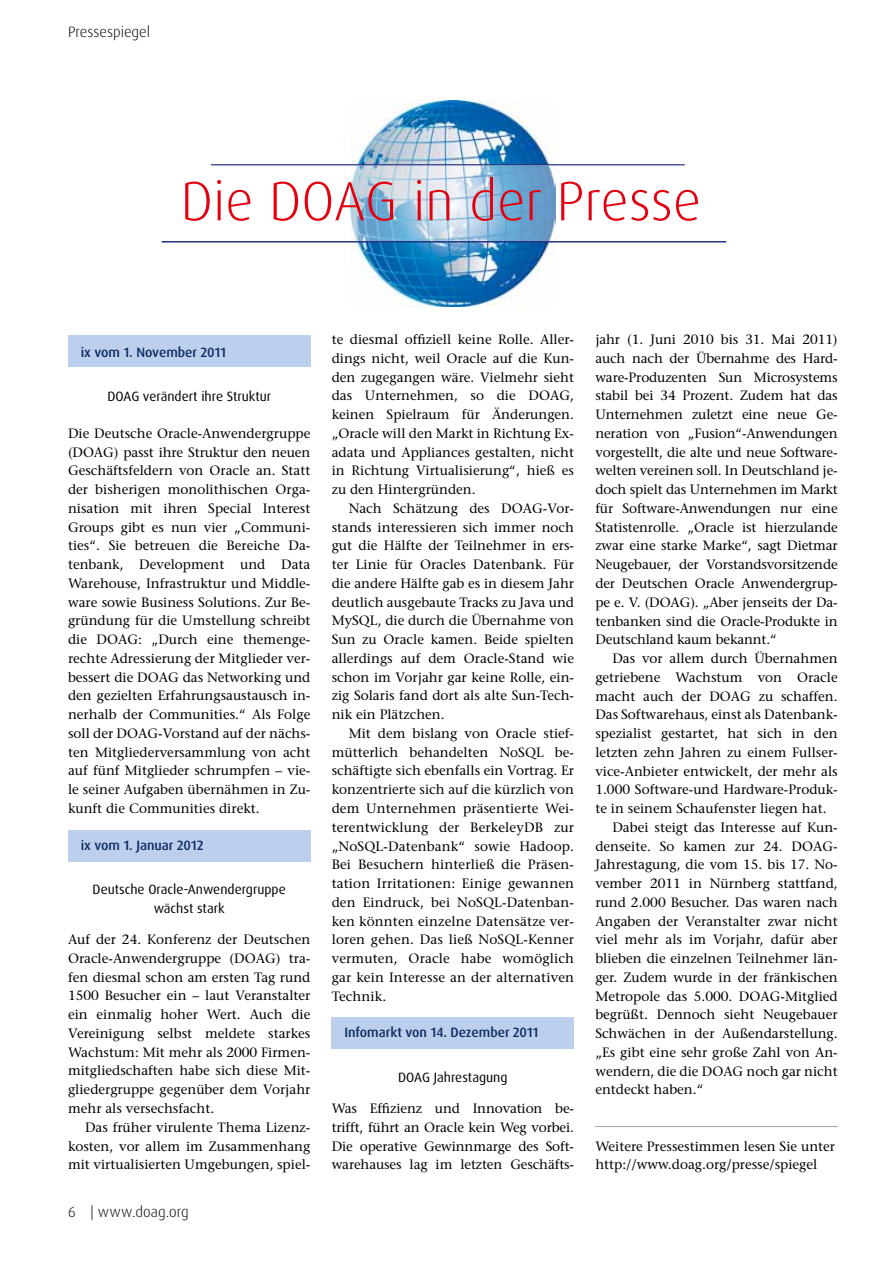
<style>
.page{position:relative;width:893px;height:1263px;background:#fff}
.page>*{position:absolute;margin:0;border:0;box-sizing:border-box;transform-origin:0 0}
.t1{font:300 55.5px "Dax Pro";color:#e3000f}
.t2{font:300 15px "Dax Pro";color:#000}
.t3{font:500 13.5px/18.8px "Stone Serif Std";color:#000;text-align:justify}
.t4{font:13.5px/18.8px "Dax Pro";color:#000;text-align:center}
.t5{font:500 13.5px "Dax Pro";color:#0b2c63}
</style>
<div class="page">
<img style="left:351px;top:101px;width:205px;height:206px">
<hr style="left:211px;top:164px;width:474px;height:2px;background:#253483">
<svg style="left:211px;top:165px;width:474px;height:76px"></svg>
<hr style="left:162px;top:241px;width:564px;height:2px;background:#253483">
<div style="left:332px;top:1017px;width:242px;height:32px;background:#bccfec"></div>
<div style="left:68px;top:829px;width:242px;height:32px;background:#bccfec"></div>
<div style="left:68px;top:335px;width:242px;height:32px;background:#bccfec"></div>
<hr style="left:595px;top:1126px;width:243px;height:1px;background:#9e9f9f">
<p class="t2" style="left:68px;top:22px;width:84px">Pressespiegel</p>
<h1 class="t1" style="left:181px;top:165px;width:522px">Die DOAG in der Presse</h1>
<p class="t5" style="left:81px;top:344px;width:147px">ix vom 1. November 2011</p>
<p class="t4" style="left:108px;top:387px;width:165px">DOAG verändert ihre Struktur</p>
<p class="t3" style="left:68px;top:424px;width:244px">Die Deutsche Oracle-Anwendergruppe (DOAG) passt ihre Struktur den neuen Geschäftsfeldern von Oracle an. Statt der bisherigen monolithischen Orga&shy;nisation mit ihren Special Interest Groups gibt es nun vier „Communi&shy;ties“. Sie betreuen die Bereiche Da&shy;tenbank, Development und Data Warehouse, Infrastruktur und Middle&shy;ware sowie Business Solutions. Zur Be&shy;gründung für die Umstellung schreibt die DOAG: „Durch eine themenge&shy;rechte Adressierung der Mitglieder ver&shy;bessert die DOAG das Networking und den gezielten Erfahrungsaustausch in&shy;nerhalb der Communities.“ Als Folge soll der DOAG-Vorstand auf der nächs&shy;ten Mitgliederversammlung von acht auf fünf Mitglieder schrumpfen – vie&shy;le seiner Aufgaben übernähmen in Zu&shy;kunft die Communities direkt.</p>
<p class="t5" style="left:81px;top:836px;width:124px">ix vom 1. Januar 2012</p>
<p class="t4" style="left:93px;top:880px;width:195px">Deutsche Oracle-Anwendergruppe wächst stark</p>
<p class="t3" style="left:68px;top:930px;width:244px">Auf der 24. Konferenz der Deutschen Oracle-Anwendergruppe (DOAG) tra&shy;fen diesmal schon am ersten Tag rund 1500 Besucher ein – laut Veranstalter ein einmalig hoher Wert. Auch die Vereinigung selbst meldete starkes Wachstum: Mit mehr als 2000 Firmen&shy;mitgliedschaften habe sich diese Mit&shy;gliedergruppe gegenüber dem Vorjahr mehr als versechsfacht.</p>
<p class="t3" style="left:68px;top:1118px;width:244px;text-indent:17px">Das früher virulente Thema Lizenz&shy;kosten, vor allem im Zusammenhang mit virtualisierten Umgebungen, spiel-</p>
<p class="t2" style="left:68px;top:1202px;width:122px">6 | www.doag.org</p>
<p class="t3" style="left:332px;top:330px;width:244px">te diesmal offiziell keine Rolle. Aller&shy;dings nicht, weil Oracle auf die Kun&shy;den zugegangen wäre. Vielmehr sieht das Unternehmen, so die DOAG, keinen Spielraum für Änderungen. „Oracle will den Markt in Richtung Ex&shy;adata und Appliances gestalten, nicht in Richtung Virtualisierung“, hieß es zu den Hintergründen.</p>
<p class="t3" style="left:332px;top:499px;width:244px;text-indent:17px">Nach Schätzung des DOAG-Vor&shy;stands interessieren sich immer noch gut die Hälfte der Teilnehmer in ers&shy;ter Linie für Oracles Datenbank. Für die andere Hälfte gab es in diesem Jahr deutlich ausgebaute Tracks zu Java und MySQL, die durch die Übernahme von Sun zu Oracle kamen. Beide spielten allerdings auf dem Oracle-Stand wie schon im Vorjahr gar keine Rolle, ein&shy;zig Solaris fand dort als alte Sun-Tech&shy;nik ein Plätzchen.</p>
<p class="t3" style="left:332px;top:724px;width:244px;text-indent:17px">Mit dem bislang von Oracle stief&shy;mütterlich behandelten NoSQL be&shy;schäftigte sich ebenfalls ein Vortrag. Er konzentrierte sich auf die kürzlich von dem Unternehmen präsentierte Wei&shy;terentwicklung der BerkeleyDB zur „NoSQL-Datenbank“ sowie Hadoop.<br>Bei Besuchern hinterließ die Präsen&shy;tation Irritationen: Einige gewannen den Eindruck, bei NoSQL-Datenban&shy;ken könnten einzelne Datensätze ver&shy;loren gehen. Das ließ NoSQL-Kenner vermuten, Oracle habe womöglich gar kein Interesse an der alternativen Technik.</p>
<p class="t5" style="left:344px;top:1024px;width:195px">Infomarkt von 14. Dezember 2011</p>
<p class="t4" style="left:398px;top:1067px;width:111px">DOAG Jahrestagung</p>
<p class="t3" style="left:332px;top:1099px;width:244px">Was Effizienz und Innovation be&shy;trifft, führt an Oracle kein Weg vorbei.<br>Die operative Gewinnmarge des Soft&shy;warehauses lag im letzten Geschäfts-</p>
<p class="t3" style="left:595px;top:330px;width:244px">jahr (1. Juni 2010 bis 31. Mai 2011) auch nach der Übernahme des Hard&shy;ware-Produzenten Sun Microsystems stabil bei 34 Prozent. Zudem hat das Unternehmen zuletzt eine neue Ge&shy;neration von „Fusion“-Anwendungen vorgestellt, die alte und neue Software&shy;welten vereinen soll. In Deutschland je&shy;doch spielt das Unternehmen im Markt für Software-Anwendungen nur eine Statistenrolle. „Oracle ist hierzulande zwar eine starke Marke“, sagt Dietmar Neugebauer, der Vorstandsvorsitzende der Deutschen Oracle Anwendergrup&shy;pe e. V. (DOAG). „Aber jenseits der Da&shy;tenbanken sind die Oracle-Produkte in Deutschland kaum bekannt.“</p>
<p class="t3" style="left:612px;top:649px;width:227px">Das vor allem durch Übernahmen</p>
<p class="t3" style="left:595px;top:668px;width:244px">getriebene Wachstum von Oracle</p>
<p class="t3" style="left:595px;top:686px;width:244px">macht auch der DOAG zu schaffen.</p>
<p class="t3" style="left:595px;top:705px;width:244px">Das Softwarehaus, einst als Datenbank-</p>
<p class="t3" style="left:595px;top:724px;width:244px">spezialist gestartet, hat sich in den</p>
<p class="t3" style="left:595px;top:743px;width:244px">letzten zehn Jahren zu einem Fullser-</p>
<p class="t3" style="left:595px;top:761px;width:244px">vice-Anbieter entwickelt, der mehr als</p>
<p class="t3" style="left:595px;top:780px;width:244px">1.000 Software-und Hardware-Produk-</p>
<p class="t3" style="left:595px;top:799px;width:233px">te in seinem Schaufenster liegen hat.</p>
<p class="t3" style="left:612px;top:818px;width:227px">Dabei steigt das Interesse auf Kun-</p>
<p class="t3" style="left:595px;top:836px;width:244px">denseite. So kamen zur 24. DOAG-</p>
<p class="t3" style="left:595px;top:855px;width:244px">Jahrestagung, die vom 15. bis 17. No-</p>
<p class="t3" style="left:595px;top:874px;width:244px">vember 2011 in Nürnberg stattfand,</p>
<p class="t3" style="left:595px;top:893px;width:244px">rund 2.000 Besucher. Das waren nach</p>
<p class="t3" style="left:595px;top:911px;width:244px">Angaben der Veranstalter zwar nicht</p>
<p class="t3" style="left:595px;top:930px;width:244px">viel mehr als im Vorjahr, dafür aber</p>
<p class="t3" style="left:595px;top:949px;width:244px">blieben die einzelnen Teilnehmer län-</p>
<p class="t3" style="left:595px;top:968px;width:244px">ger. Zudem wurde in der fränkischen</p>
<p class="t3" style="left:595px;top:986px;width:244px">Metropole das 5.000. DOAG-Mitglied</p>
<p class="t3" style="left:595px;top:1005px;width:244px">begrüßt. Dennoch sieht Neugebauer</p>
<p class="t3" style="left:595px;top:1024px;width:244px">Schwächen in der Außendarstellung.</p>
<p class="t3" style="left:595px;top:1043px;width:244px">„Es gibt eine sehr große Zahl von An-</p>
<p class="t3" style="left:595px;top:1061px;width:244px">wendern, die die DOAG noch gar nicht</p>
<p class="t3" style="left:595px;top:1080px;width:110px">entdeckt haben.“</p>
<p class="t3" style="left:595px;top:1136px;width:241px">Weitere Pressestimmen lesen Sie unter http://www.doag.org/presse/spiegel</p>
</div>
